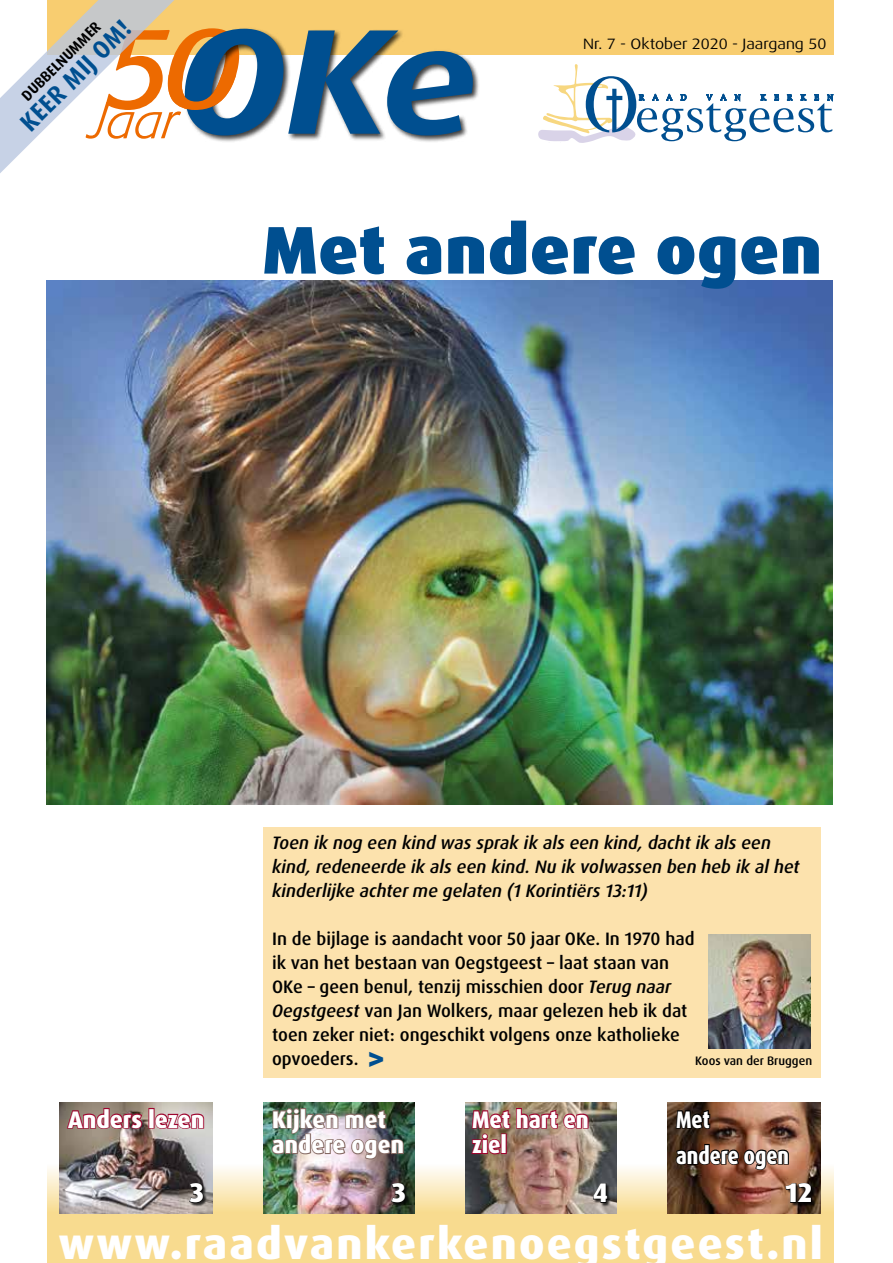
<style>
.page{position:relative;width:893px;height:1263px;background:#fff}
.page>*{position:absolute;margin:0;border:0;box-sizing:border-box;transform-origin:0 0}
.t1{font:italic 700 expanded 150px "Dax OT";color:#004f90}
.t2{font:900 67.5px "Dax OT";letter-spacing:.01em;color:#004f90}
.t3{font:italic 300 51px "Formata";color:#ed6a00}
.t4{font:800 43.5px "Dax OT";letter-spacing:.05em;color:#fff}
.t5{font:800 27px "Dax OT";color:#fff}
.t6{font:700 25.5px "Dax OT";color:#004f90;scale:.95 1}
.t7{font:800 24px/25.5px "Dax OT";color:#fff;scale:.92 1}
.t8{font:800 24px/36px "Dax OT";color:#fff;scale:.8 1}
.t9{font:800 24px/25.5px "Dax OT";color:#fff;scale:.9 1}
.t10{font:800 24px "Dax OT";color:#fff;scale:.95 1}
.t11{font:500 18px/24px "Dax OT";color:#000}
.t12{font:italic 500 18px/24px "Dax OT";color:#000}
.t13{font:expanded 15px "Dax OT";color:#000}
.t14{font:700 15px "Dax OT";color:#000;scale:.95 1}
.t15{font:500 12.3px "Dax OT";color:#000}
.s1{font-style:italic}
.s2{font-weight:800;font-size:33px;color:#004f90}
</style>
<div class="page">
<img style="left:47px;top:281px;width:786px;height:523px">
<svg style="left:538px;top:64px;width:295px;height:79px"></svg>
<svg style="left:612px;top:89px;width:4px;height:42px"></svg>
<div style="left:47px;top:0;width:786px;height:54px;background:#f8cd70"></div>
<div style="left:184px;top:28px;width:296px;height:115px;background:#000;opacity:.75"></div>
<svg style="left:47px;top:1155px;width:786px;height:108px;background:#f6dd9b"></svg>
<img style="left:60px;top:1102px;width:153px;height:111px">
<img style="left:264px;top:1102px;width:151px;height:111px">
<img style="left:466px;top:1102px;width:151px;height:111px">
<img style="left:667px;top:1102px;width:153px;height:111px">
<div style="left:392px;top:1183px;width:17px;height:24px;background:#000;opacity:.75"></div>
<svg style="left:391px;top:1182px;width:15px;height:21px"></svg>
<div style="left:593px;top:1183px;width:18px;height:24px;background:#000;opacity:.75"></div>
<svg style="left:593px;top:1183px;width:15px;height:20px"></svg>
<div style="left:785px;top:1183px;width:31px;height:24px;background:#000;opacity:.75"></div>
<svg style="left:785px;top:1182px;width:27px;height:21px"></svg>
<div style="left:190px;top:1183px;width:17px;height:24px;background:#000;opacity:.75"></div>
<svg style="left:189px;top:1182px;width:15px;height:21px"></svg>
<img style="left:675px;top:1102px;width:115px;height:69px">
<svg style="left:66px;top:1102px;width:77px;height:28px;background:#91595b"></svg>
<div style="left:148px;top:1108px;width:7px;height:20px;border:2px solid #9e052e"></div>
<svg style="left:154px;top:1113px;width:51px;height:17px"></svg>
<img style="left:271px;top:1107px;width:134px;height:53px">
<div style="left:264px;top:827px;width:557px;height:251px;background:#fce2ad"></div>
<img style="left:470px;top:1102px;width:119px;height:53px">
<div style="left:501px;top:1133px;width:6px;height:21px;border:2px solid #9e052e"></div>
<img style="left:708px;top:934px;width:102px;height:115px">
<svg style="left:0;top:0;width:236px;height:173px"></svg>
<h3 class="t6" style="left:13px;top:115px;width:154px;rotate:-45deg">KEER MIJ OM!</h3>
<p class="t14" style="left:17px;top:91px;width:112px;rotate:-45deg">DUBBELNUMMER</p>
<h1 class="t1" style="left:105px;top:-14px;width:374px"><sup>50</sup>OKe</h1>
<h3 class="t3" style="left:89px;top:90px;width:96px">Jaar</h3>
<p class="t13" style="left:583px;top:35px;width:245px">Nr. 7 - Oktober 2020 - Jaargang 50</p>
<h2 class="t2" style="left:263px;top:206px;width:561px">Met andere ogen</h2>
<p class="t12" style="left:272px;top:831px;width:529px">Toen ik nog een kind was sprak ik als een kind, dacht ik als een kind, redeneerde ik als een kind. Nu ik volwassen ben heb ik al het kinderlijke achter me gelaten (1 Korintiërs 13:11)</p>
<p class="t11" style="left:272px;top:927px;width:424px">In de bijlage is aandacht voor 50 jaar OKe. In 1970 had ik van het bestaan van Oegstgeest – laat staan van OKe – geen benul, tenzij misschien door <span class="s1">Terug naar Oegstgeest</span> van Jan Wolkers, maar gelezen heb ik dat toen zeker niet: ongeschikt volgens onze katholieke opvoeders. <span class="s2">&gt;</span></p>
<p class="t15" style="left:695px;top:1053px;width:118px">Koos van der Bruggen</p>
<h3 class="t10" style="left:68px;top:1104px;width:145px">Anders lezen</h3>
<h3 class="t7" style="left:272px;top:1107px;width:145px">Kijken met andere ogen</h3>
<h3 class="t9" style="left:472px;top:1107px;width:131px">Met hart en ziel</h3>
<h3 class="t8" style="left:676px;top:1101px;width:143px">Met<br>andere ogen</h3>
<h3 class="t5" style="left:190px;top:1175px;width:16px">3</h3>
<h3 class="t5" style="left:391px;top:1175px;width:16px">3</h3>
<h3 class="t5" style="left:593px;top:1175px;width:17px">4</h3>
<h3 class="t5" style="left:786px;top:1175px;width:28px">12</h3>
<h3 class="t4" style="left:58px;top:1216px;width:766px">www.raadvankerkenoegstgeest.nl</h3>
</div>
